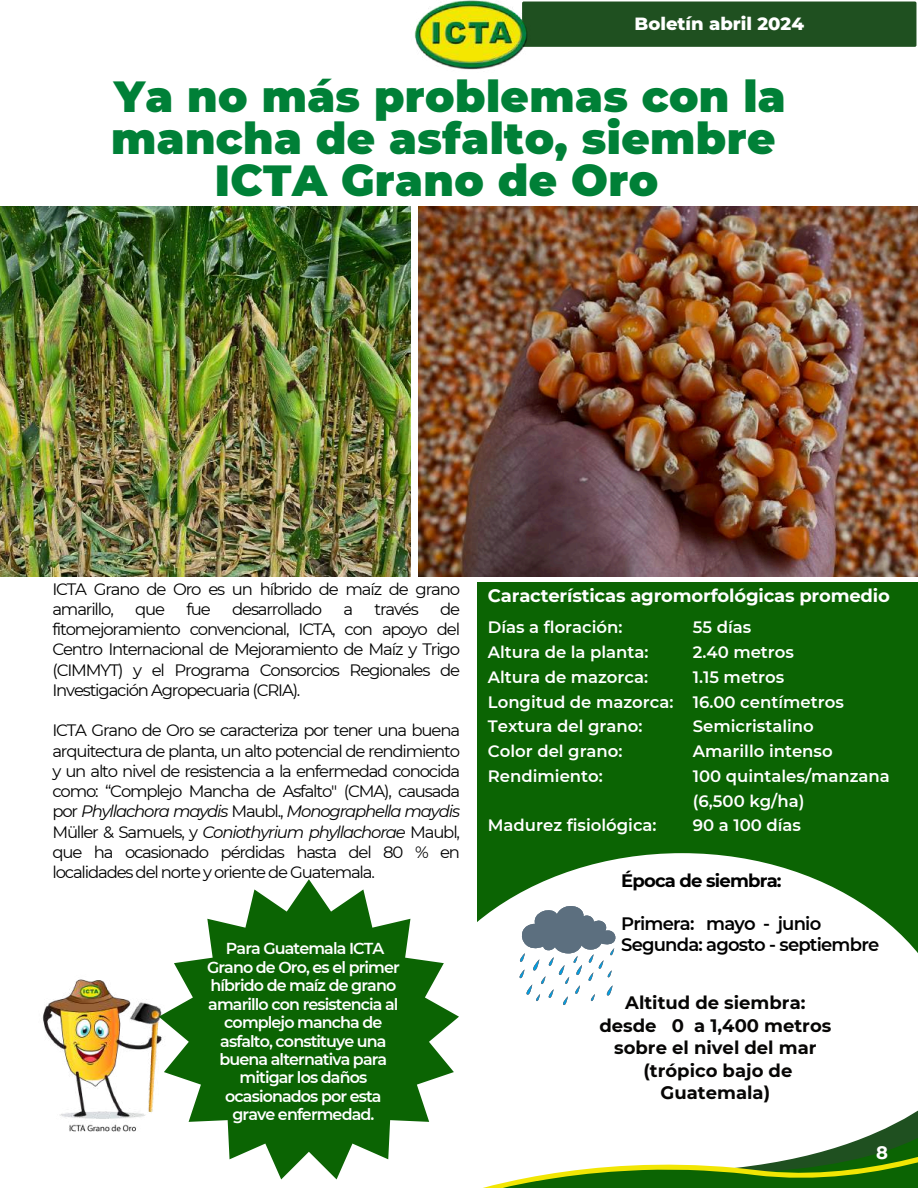
<style>
.page{position:relative;width:918px;height:1188px;background:#fff}
.page>*{position:absolute;margin:0;border:0;box-sizing:border-box;transform-origin:0 0}
.t1{font:900 43.5px/41.7px "Montserrat";letter-spacing:.01em;color:#008037;text-align:center}
.t2{font:700 18px/22.5px "Montserrat";color:#070605;text-align:center}
.t3{font:600 18px/21.3px "Montserrat";letter-spacing:-.045em;color:#000}
.t4{font:700 18px "Montserrat";letter-spacing:-.01em;color:#fff}
.t5{font:800 18px "Montserrat";color:#fff}
.t6{font:700 18px "Montserrat";letter-spacing:-.045em;color:#000}
.t7{font:16.5px/20.2px "Montserrat";letter-spacing:-.07em;color:#000;text-align:justify}
.t8{font:600 16.5px/24.8px "Montserrat";color:#fff}
.t9{font:600 15.9px/18.5px "Montserrat";letter-spacing:-.055em;color:#fff;text-align:center}
.s1{font-style:italic}
</style>
<div class="page">
<div style="left:530px;top:1px;width:387px;height:46px;background:#1f5020"></div>
<img style="left:414px;top:0;width:116px;height:70px">
<div style="left:477px;top:582px;width:441px;height:444px;background:#0b6403"></div>
<svg style="left:477px;top:853px;width:441px;height:173px;fill:#fff"></svg>
<svg style="left:483px;top:1110px;width:435px;height:78px"></svg>
<img style="left:42px;top:979px;width:117px;height:153px">
<svg style="left:513px;top:901px;width:108px;height:104px;background:#cbd3d9"></svg>
<svg style="left:159px;top:879px;width:300px;height:300px;fill:#0b6403"></svg>
<img style="left:0;top:206px;width:411px;height:370px">
<img style="left:419px;top:206px;width:499px;height:370px">
<p class="t5" style="left:634px;top:12px;width:171px">Boletín abril 2024</p>
<h1 class="t1" style="left:111px;top:76px;width:676px">Ya no más problemas con la mancha de asfalto, siembre<br>ICTA Grano de Oro</h1>
<p class="t7" style="left:52px;top:579px;width:409px">ICTA Grano de Oro es un híbrido de maíz de grano amarillo,</p>
<p class="t7" style="left:135px;top:599px;width:31px">que</p>
<p class="t7" style="left:187px;top:599px;width:26px">fue</p>
<p class="t7" style="left:232px;top:599px;width:91px">desarrollado</p>
<p class="t7" style="left:343px;top:599px;width:11px">a</p>
<p class="t7" style="left:375px;top:599px;width:46px">través</p>
<p class="t7" style="left:52px;top:599px;width:409px;text-indent:388px">de fitomejoramiento convencional, ICTA, con apoyo del Centro Internacional de Mejoramiento de Maíz y Trigo (CIMMYT) y el Programa Consorcios Regionales de Investigación Agropecuaria (CRIA).</p>
<p class="t7" style="left:52px;top:720px;width:409px">ICTA Grano de Oro se caracteriza por tener una buena arquitectura de planta, un alto potencial de rendimiento y un alto nivel de resistencia a la enfermedad conocida como: “Complejo Mancha de Asfalto" (CMA), causada por <span class="s1">Phyllachora maydis</span> Maubl., <span class="s1">Monographella maydis </span>Müller &amp; Samuels, y <span class="s1">Coniothyrium phyllachorae</span> Maubl, que ha ocasionado pérdidas hasta del 80 % en localidades del norte y oriente de Guatemala.</p>
<p class="t9" style="left:207px;top:940px;width:194px">Para Guatemala ICTA<br>Grano de Oro, es el primer híbrido de maíz de grano amarillo con resistencia al complejo mancha de asfalto, constituye una buena alternativa para mitigar los daños ocasionados por esta grave enfermedad.</p>
<p class="t4" style="left:488px;top:584px;width:404px">Características agromorfológicas promedio</p>
<p class="t8" style="left:693px;top:615px;width:199px">55 días<br>2.40 metros<br>1.15 metros<br>16.00 centímetros<br>Semicristalino<br>Amarillo intenso<br>100 quintales/manzana (6,500 kg/ha)<br>90 a 100 días</p>
<p class="t6" style="left:621px;top:870px;width:162px">Época de siembra:</p>
<p class="t3" style="left:621px;top:913px;width:260px">Primera: mayo - junio<br>Segunda: agosto - septiembre</p>
<p class="t8" style="left:488px;top:615px;width:187px">Días a floración:<br>Altura de la planta:<br>Altura de mazorca:<br>Longitud de mazorca:<br>Textura del grano:<br>Color del grano:<br>Rendimiento:</p>
<p class="t8" style="left:488px;top:813px;width:170px">Madurez fisiológica:</p>
<p class="t2" style="left:599px;top:991px;width:234px">Altitud de siembra: desde 0 a 1,400 metros sobre el nivel del mar (trópico bajo de<br>Guatemala)</p>
<p class="t4" style="left:876px;top:1141px;width:13px">8</p>
</div>
